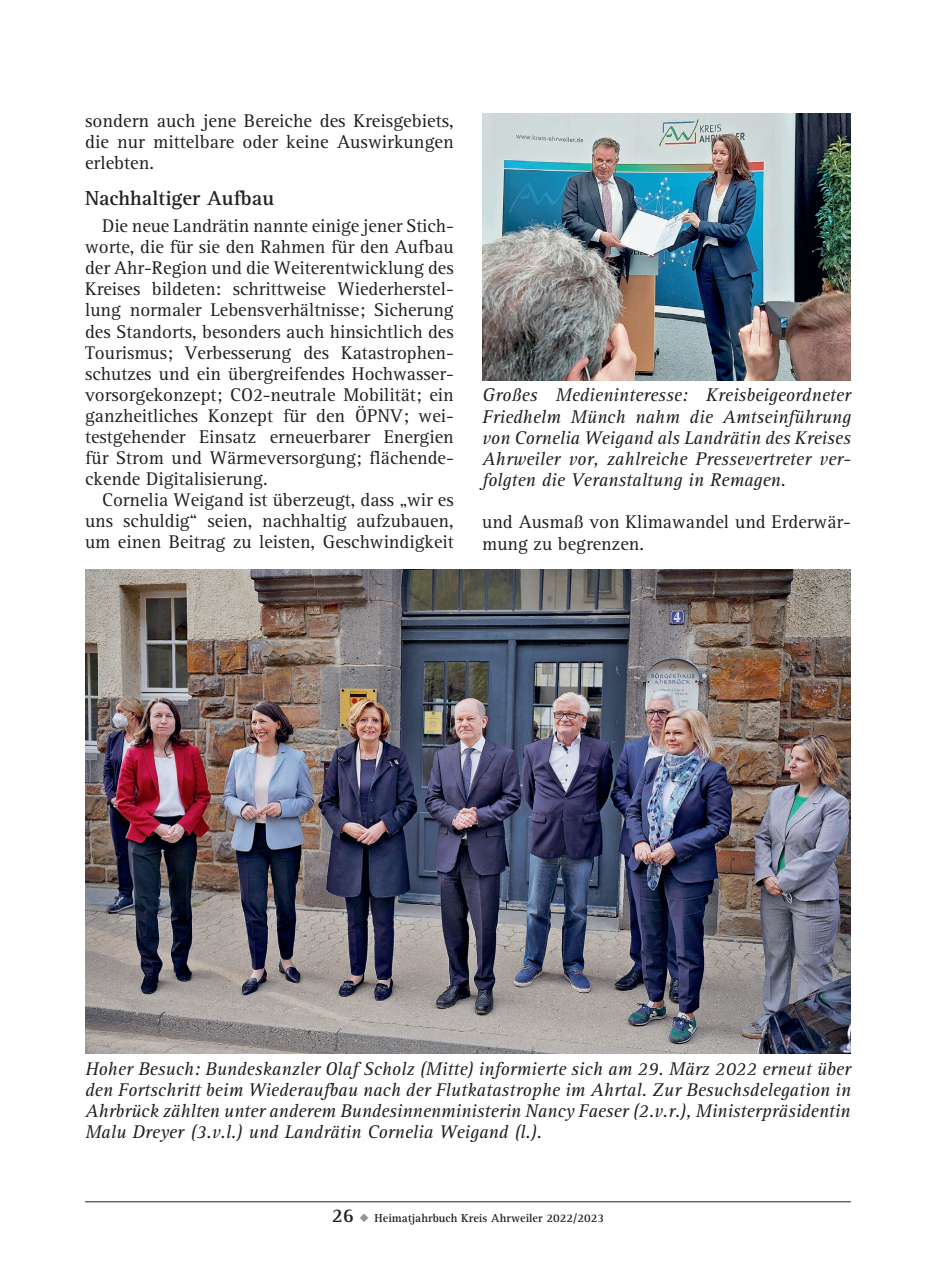
<style>
.page{position:relative;width:936px;height:1276px;background:#fff}
.page>*{position:absolute;margin:0;border:0;box-sizing:border-box;transform-origin:0 0}
.t1{font:700 21px "AT Rotis Serif";color:#231f20}
.t2{font:19px/21px "AT Rotis Serif";color:#231f20;text-align:justify}
.t3{font:italic 19px/21px "AT Rotis Serif";color:#231f20;text-align:justify}
.t4{font:700 12px "AT Rotis Serif";color:#231f20}
.s1{font-size:20px}
.s2{color:#939598}
</style>
<div class="page">
<hr style="left:85px;top:1201px;width:765px;height:1px;background:#231f20">
<img style="left:85px;top:570px;width:765px;height:483px">
<img style="left:482px;top:113px;width:368px;height:267px">
<p class="t2" style="left:85px;top:111px;width:370px">sondern auch jene Bereiche des Kreisgebiets, die nur mittelbare oder keine Auswirkungen erlebten.</p>
<p class="t1" style="left:85px;top:186px;width:190px">Nachhaltiger Aufbau</p>
<p class="t2" style="left:85px;top:216px;width:370px;text-indent:17px">Die neue Landrätin nannte einige jener Stich&shy;worte, die für sie den Rahmen für den Aufbau der Ahr-Region und die Weiterentwicklung des Kreises bildeten: schrittweise Wiederherstel&shy;lung normaler Lebensverhältnisse; Sicherung des Standorts, besonders auch hinsichtlich des Tourismus; Verbesserung des Katastrophen&shy;schutzes und ein übergreifendes Hochwasser&shy;vorsorgekonzept; CO2-neutrale Mobilität; ein ganzheitliches Konzept für den ÖPNV; wei&shy;testgehender Einsatz erneuerbarer Energien für Strom und Wärmeversorgung; flächende&shy;ckende Digitalisierung.</p>
<p class="t2" style="left:85px;top:490px;width:370px;text-indent:17px">Cornelia Weigand ist überzeugt, dass „wir es uns schuldig“ seien, nachhaltig aufzubauen, um einen Beitrag zu leisten, Geschwindigkeit</p>
<p class="t3" style="left:482px;top:385px;width:370px">Großes Medieninteresse: Kreisbeigeordneter Friedhelm Münch nahm die Amtseinführung von Cornelia Weigand als Landrätin des Kreises Ahrweiler vor, zahlreiche Pressevertreter ver&shy;folgten die Veranstaltung in Remagen.</p>
<p class="t2" style="left:482px;top:512px;width:370px">und Ausmaß von Klimawandel und Erderwär&shy;mung zu begrenzen.</p>
<p class="t3" style="left:85px;top:1058px;width:767px">Hoher Besuch: Bundeskanzler Olaf Scholz (Mitte) informierte sich am 29. März 2022 erneut über den Fortschritt beim Wiederaufbau nach der Flutkatastrophe im Ahrtal. Zur Besuchsdelegation in Ahrbrück zählten unter anderem Bundesinnenministerin Nancy Faeser (2.v.r.), Ministerpräsidentin Malu Dreyer (3.v.l.) und Landrätin Cornelia Weigand (l.).</p>
<p class="t4" style="left:332px;top:1210px;width:274px"><span class="s1">26</span> <span class="s2">◆</span> Heimatjahrbuch Kreis Ahrweiler 2022/2023</p>
</div>
